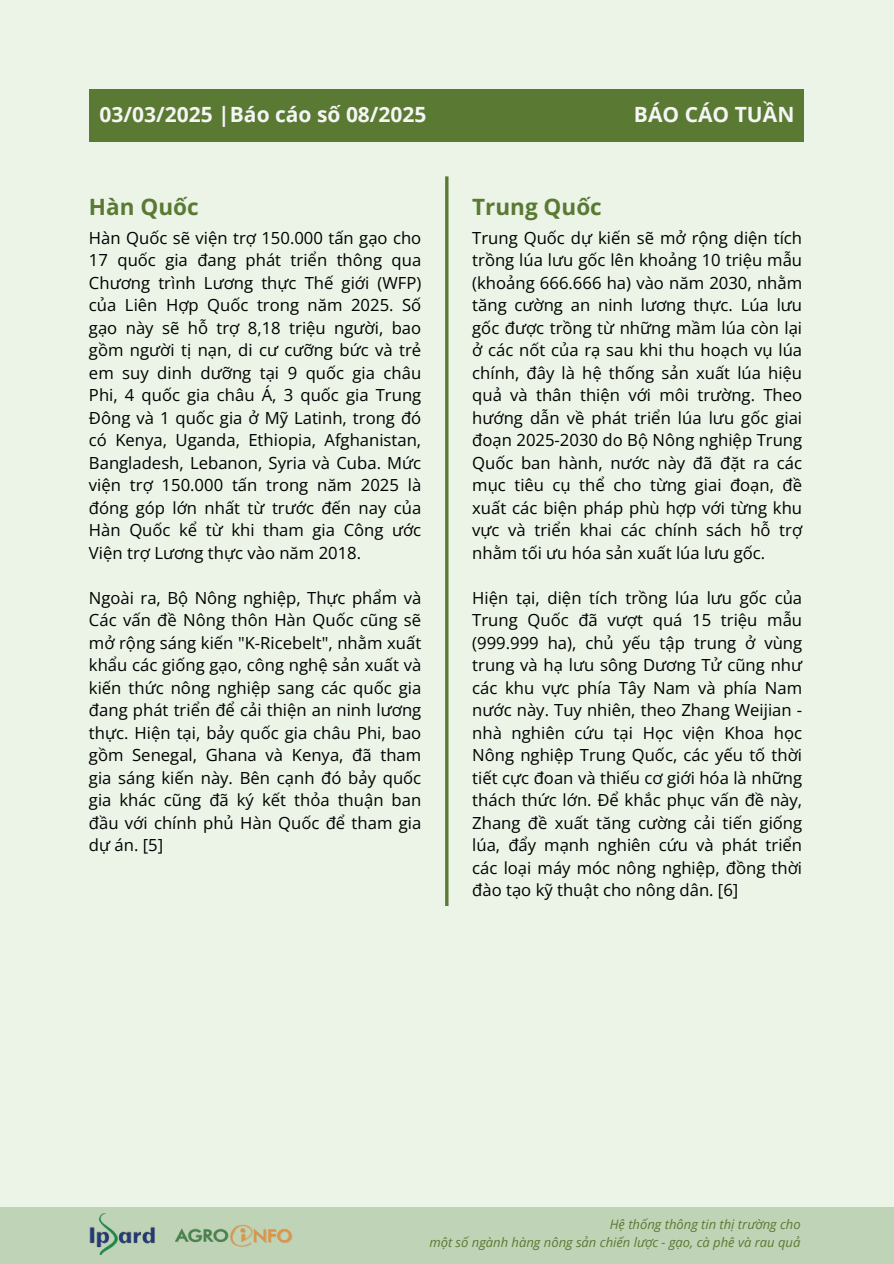
<style>
.page{position:relative;width:894px;height:1264px;background:#fff}
.page>*{position:absolute;margin:0;border:0;box-sizing:border-box;transform-origin:0 0}
.t1{font:700 22.5px "Open Sans";color:#5a7933}
.t2{font:700 21px "Open Sans";color:#f5f5f5}
.t3{font:16.65px/22.5px "Open Sans";color:#000;text-align:justify}
.t4{font:italic 13.05px "Open Sans";color:#5a7933}
</style>
<div class="page">
<div style="left:0;top:0;width:893px;height:1263px;background:#ebf4e7"></div>
<hr style="left:445px;top:176px;width:3px;height:730px;background:#5a7933">
<div style="left:89px;top:89px;width:715px;height:53px;background:#5a7933"></div>
<div style="left:0;top:1207px;width:893px;height:56px;background:#bfd4b6"></div>
<img style="left:89px;top:1213px;width:66px;height:41px">
<img style="left:175px;top:1224px;width:118px;height:23px">
<h3 class="t2" style="left:99px;top:100px;width:328px">03/03/2025 |Báo cáo số 08/2025</h3>
<h3 class="t2" style="left:633px;top:100px;width:162px">BÁO CÁO TUẦN</h3>
<h2 class="t1" style="left:89px;top:191px;width:111px">Hàn Quốc</h2>
<h1 class="t3" style="left:89px;top:226px;width:334px">Hàn Quốc sẽ viện trợ 150.000 tấn gạo cho 17 quốc gia đang phát triển thông qua Chương trình Lương thực Thế giới (WFP) của Liên Hợp Quốc trong năm 2025. Số gạo này sẽ hỗ trợ 8,18 triệu người, bao gồm người tị nạn, di cư cưỡng bức và trẻ em suy dinh dưỡng tại 9 quốc gia châu Phi, 4 quốc gia châu Á, 3 quốc gia Trung Đông và 1 quốc gia ở Mỹ Latinh, trong đó có Kenya, Uganda, Ethiopia, Afghanistan, Bangladesh, Lebanon, Syria và Cuba. Mức viện trợ 150.000 tấn trong năm 2025 là đóng góp lớn nhất từ trước đến nay của Hàn Quốc kể từ khi tham gia Công ước Viện trợ Lương thực vào năm 2018.</h1>
<h2 class="t3" style="left:89px;top:586px;width:334px">Ngoài ra, Bộ Nông nghiệp, Thực phẩm và Các vấn đề Nông thôn Hàn Quốc cũng sẽ mở rộng sáng kiến "K-Ricebelt", nhằm xuất khẩu các giống gạo, công nghệ sản xuất và kiến thức nông nghiệp sang các quốc gia đang phát triển để cải thiện an ninh lương thực. Hiện tại, bảy quốc gia châu Phi, bao gồm Senegal, Ghana và Kenya, đã tham gia sáng kiến này. Bên cạnh đó bảy quốc gia khác cũng đã ký kết thỏa thuận ban đầu với chính phủ Hàn Quốc để tham gia dự án. [5]</h2>
<h3 class="t1" style="left:472px;top:191px;width:131px">Trung Quốc</h3>
<h3 class="t3" style="left:472px;top:226px;width:331px">Trung Quốc dự kiến sẽ mở rộng diện tích trồng lúa lưu gốc lên khoảng 10 triệu mẫu (khoảng 666.666 ha) vào năm 2030, nhằm tăng cường an ninh lương thực. Lúa lưu gốc được trồng từ những mầm lúa còn lại ở các nốt của rạ sau khi thu hoạch vụ lúa chính, đây là hệ thống sản xuất lúa hiệu quả và thân thiện với môi trường. Theo hướng dẫn về phát triển lúa lưu gốc giai đoạn 2025-2030 do Bộ Nông nghiệp Trung Quốc ban hành, nước này đã đặt ra các mục tiêu cụ thể cho từng giai đoạn, đề xuất các biện pháp phù hợp với từng khu vực và triển khai các chính sách hỗ trợ nhằm tối ưu hóa sản xuất lúa lưu gốc.</h3>
<p class="t3" style="left:472px;top:586px;width:331px">Hiện tại, diện tích trồng lúa lưu gốc của Trung Quốc đã vượt quá 15 triệu mẫu (999.999 ha), chủ yếu tập trung ở vùng trung và hạ lưu sông Dương Tử cũng như các khu vực phía Tây Nam và phía Nam nước này. Tuy nhiên, theo Zhang Weijian - nhà nghiên cứu tại Học viện Khoa học Nông nghiệp Trung Quốc, các yếu tố thời tiết cực đoan và thiếu cơ giới hóa là những thách thức lớn. Để khắc phục vấn đề này, Zhang đề xuất tăng cường cải tiến giống lúa, đẩy mạnh nghiên cứu và phát triển các loại máy móc nông nghiệp, đồng thời đào tạo kỹ thuật cho nông dân. [6]</p>
<p class="t4" style="left:609px;top:1215px;width:192px">Hệ thống thông tin thị trường cho</p>
<h2 class="t4" style="left:429px;top:1232px;width:372px">một số ngành hàng nông sản chiến lược - gạo, cà phê và rau quả</h2>
</div>
